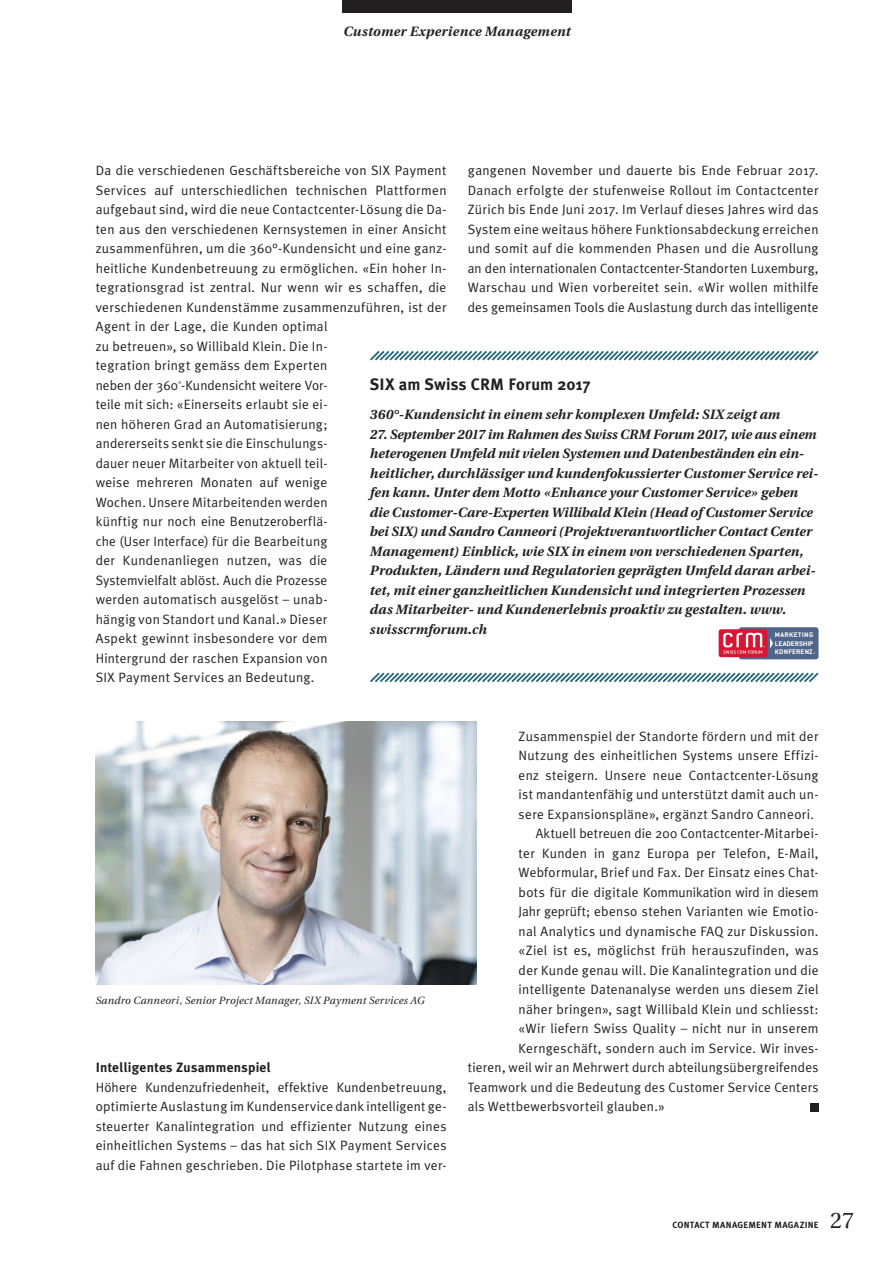
<style>
.page{position:relative;width:893px;height:1263px;background:#fff}
.page>*{position:absolute;margin:0;border:0;box-sizing:border-box;transform-origin:0 0}
.t1{font:22.5px "Utopia";color:#231f20}
.box_lauftext{font:700 16.5px "Meta Plus";letter-spacing:.01em;color:#231f20}
.lauftext_oe{font:13.5px/19.5px "Meta Plus Normal";letter-spacing:.02em;color:#231f20;text-align:justify}
.box_lauftext-2{font:italic 700 13.5px/19.5px "Utopia";letter-spacing:.01em;color:#231f20}
.lauftext_me{font:13.5px "Meta Plus Normal";letter-spacing:.02em;color:#231f20}
.lauftext_oe-2{font:700 13.5px "Meta Plus";letter-spacing:.02em;color:#231f20}
.fussnote{font:italic 10.5px "Utopia";letter-spacing:.025em;color:#231f20}
.t2{font:700 9px "Meta Plus";letter-spacing:.025em;color:#231f20}
.t3{font:700 7.35px/8.1px "Conduit ITC";letter-spacing:.015em;color:#fff;text-align:justify;scale:1.11 1}
</style>
<div class="page">
<div style="left:342px;top:0;width:230px;height:13px;background:#231f20"></div>
<div style="left:810px;top:1103px;width:9px;height:8px;background:#231f20"></div>
<img style="left:96px;top:721px;width:380px;height:263px">
<svg style="left:370px;top:350px;width:449px;height:11px"></svg>
<svg style="left:370px;top:672px;width:449px;height:11px"></svg>
<div style="left:739px;top:627px;width:80px;height:32px;background:#4f658a;border-radius:3px"></div>
<div style="left:719px;top:629px;width:48px;height:28px;background:#d71634;border-radius:3px"></div>
<svg style="left:723px;top:633px;width:50px;height:21px"></svg>
<p class="box_lauftext-2" style="left:343px;top:21px;width:229px">Customer Experience Management</p>
<p class="lauftext_oe" style="left:96px;top:161px;width:352px;text-align:left">Da die verschiedenen Geschäftsbereiche von SIX Payment Services auf unterschiedlichen technischen Plattformen aufgebaut sind, wird die neue Contactcenter-Lösung die Da&shy;ten aus den verschiedenen Kernsystemen in einer Ansicht zusammenführen, um die 360°-Kundensicht und eine ganz&shy;heitliche Kundenbetreuung zu ermöglichen. «Ein hoher In&shy;tegrationsgrad ist zentral. Nur wenn wir es schaffen, die verschiedenen Kundenstämme zusammenzuführen, ist der Agent in der Lage, die Kunden optimal<br>zu betreuen», so Willibald Klein. Die In-<br>tegration bringt gemäss dem Experten<br>neben der 360<sup>°</sup>-Kundensicht weitere Vor-<br>teile mit sich: «Einerseits erlaubt sie ei-<br>nen höheren Grad an Automatisierung;<br>andererseits senkt sie die Einschulungs-<br>dauer neuer Mitarbeiter von aktuell teil-<br>weise mehreren Monaten auf wenige<br>Wochen. Unsere Mitarbeitenden werden<br>künftig nur noch eine Benutzeroberflä-<br>che (User Interface) für die Bearbeitung<br>der Kundenanliegen nutzen, was die<br>Systemvielfalt ablöst. Auch die Prozesse<br>werden automatisch ausgelöst – unab-<br>hängig von Standort und Kanal.» Dieser<br>Aspekt gewinnt insbesondere vor dem<br>Hintergrund der raschen Expansion von<br>SIX Payment Services an Bedeutung.</p>
<p class="lauftext_oe" style="left:468px;top:161px;width:352px">gangenen November und dauerte bis Ende Februar 2017.<br>Danach erfolgte der stufenweise Rollout im Contactcenter Zürich bis Ende Juni 2017. Im Verlauf dieses Jahres wird das System eine weitaus höhere Funktionsabdeckung erreichen und somit auf die kommenden Phasen und die Ausrollung an den internationalen Contactcenter-Standorten Luxemburg, Warschau und Wien vorbereitet sein. «Wir wollen mithilfe des gemeinsamen Tools die Auslastung durch das intelligente</p>
<p class="box_lauftext" style="left:370px;top:374px;width:222px">SIX am Swiss CRM Forum 2017</p>
<p class="box_lauftext-2" style="left:370px;top:405px;width:412px">360°-Kundensicht in einem sehr komplexen Umfeld: SIX zeigt am</p>
<p class="box_lauftext-2" style="left:370px;top:424px;width:450px">27. September 2017 im Rahmen des Swiss CRM Forum 2017, wie aus einem heterogenen Umfeld mit vielen Systemen und Datenbeständen ein ein&shy;heitlicher, durchlässiger und kundenfokussierter Customer Service rei&shy;fen kann. Unter dem Motto «Enhance your Customer Service» geben die Customer-Care-Experten Willibald Klein (Head of Customer Service bei SIX) und Sandro Canneori (Projektverantwortlicher Contact Center Management) Einblick, wie SIX in einem von verschiedenen Sparten, Produkten, Ländern und Regulatorien geprägten Umfeld daran arbei&shy;tet, mit einer ganzheitlichen Kundensicht und integrierten Prozessen das Mitarbeiter- und Kundenerlebnis proaktiv zu gestalten. www. swisscrmforum.ch</p>
<p class="t3" style="left:775px;top:631px;width:36px">MARKETING LEADERSHIP KONFERENZ</p>
<p class="fussnote" style="left:96px;top:995px;width:330px">Sandro Canneori, Senior Project Manager, SIX Payment Services AG</p>
<p class="lauftext_oe-2" style="left:96px;top:1060px;width:177px">Intelligentes Zusammenspiel</p>
<p class="lauftext_oe" style="left:96px;top:1077px;width:352px">Höhere Kundenzufriedenheit, effektive Kundenbetreuung, optimierte Auslastung im Kundenservice dank intelligent ge&shy;steuerter Kanalintegration und effizienter Nutzung eines einheitlichen Systems – das hat sich SIX Payment Services auf die Fahnen geschrieben. Die Pilotphase startete im ver-</p>
<p class="lauftext_oe" style="left:519px;top:726px;width:301px">Zusammenspiel der Standorte fördern und mit der Nutzung des einheitlichen Systems unsere Effizi&shy;enz steigern. Unsere neue Contactcenter-Lösung ist mandantenfähig und unterstützt damit auch un&shy;sere Expansionspläne», ergänzt Sandro Canneori.</p>
<p class="lauftext_me" style="left:536px;top:826px;width:284px">Aktuell betreuen die 200 Contactcenter-Mitarbei-</p>
<p class="lauftext_me" style="left:519px;top:845px;width:301px">ter Kunden in ganz Europa per Telefon, E-Mail,</p>
<p class="lauftext_me" style="left:519px;top:865px;width:301px">Webformular, Brief und Fax. Der Einsatz eines Chat-</p>
<p class="lauftext_me" style="left:519px;top:884px;width:301px">bots für die digitale Kommunikation wird in diesem</p>
<p class="lauftext_me" style="left:519px;top:904px;width:301px">Jahr geprüft; ebenso stehen Varianten wie Emotio-</p>
<p class="lauftext_me" style="left:519px;top:923px;width:301px">nal Analytics und dynamische FAQ zur Diskussion.</p>
<p class="lauftext_me" style="left:519px;top:943px;width:301px">«Ziel ist es, möglichst früh herauszufinden, was</p>
<p class="lauftext_me" style="left:519px;top:962px;width:301px">der Kunde genau will. Die Kanalintegration und die</p>
<p class="lauftext_me" style="left:519px;top:982px;width:301px">intelligente Datenanalyse werden uns diesem Ziel</p>
<p class="lauftext_me" style="left:519px;top:1001px;width:301px">näher bringen», sagt Willibald Klein und schliesst:</p>
<p class="lauftext_me" style="left:519px;top:1021px;width:301px">«Wir liefern Swiss Quality – nicht nur in unserem</p>
<p class="lauftext_me" style="left:519px;top:1040px;width:301px">Kerngeschäft, sondern auch im Service. Wir inves-</p>
<p class="lauftext_me" style="left:468px;top:1060px;width:352px">tieren, weil wir an Mehrwert durch abteilungsübergreifendes</p>
<p class="lauftext_me" style="left:468px;top:1079px;width:352px">Teamwork und die Bedeutung des Customer Service Centers</p>
<p class="lauftext_me" style="left:468px;top:1099px;width:199px">als Wettbewerbsvorteil glauben.»</p>
<p class="t2" style="left:672px;top:1220px;width:148px">CONTACT MANAGEMENT MAGAZINE</p>
<p class="t1" style="left:830px;top:1208px;width:25px">27</p>
</div>
